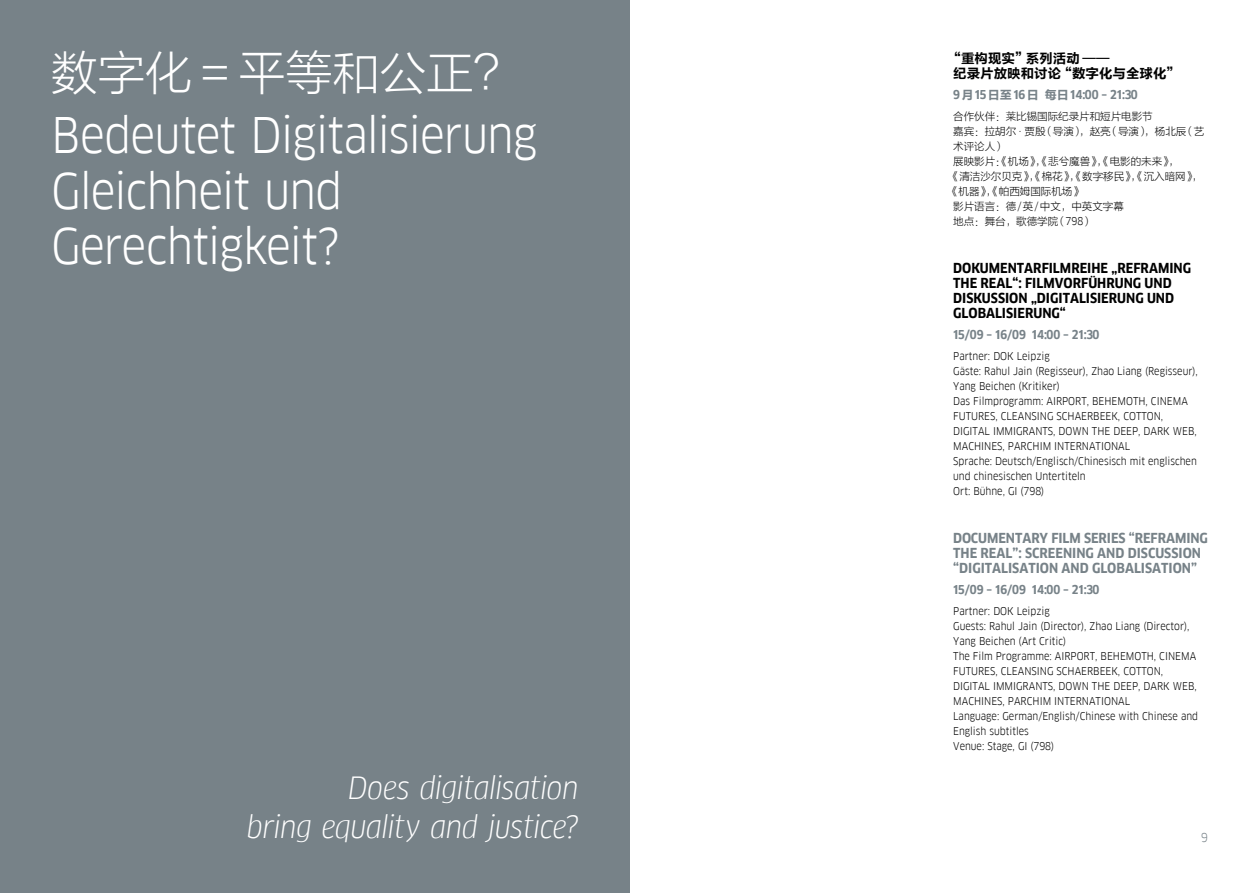
<style>
.page{position:relative;width:1259px;height:893px;background:#fff}
.page>*{position:absolute;margin:0;border:0;box-sizing:border-box;transform-origin:0 0}
.t1{font:48px/55.5px "Goethe FF Clan";letter-spacing:-.025em;color:#fff}
.t2{font:46.5px "FZLTXHK GBK1 0";letter-spacing:.01em;color:#fff}
.t3{font:italic 30px/39px "Goethe FF Clan";letter-spacing:-.015em;color:#fff;text-align:right}
.t4{font:700 13.5px/15px "Goethe FF Clan";color:#000}
.t5{font:700 13.5px/15px "Goethe FF Clan";color:#778288}
.t6{font:13.5px/15px "FZLTCHK GBK1 0";color:#000}
.t7{font:700 12px "Goethe FF Clan";color:#778288}
.t8{font:12px "Goethe FF Clan";color:#778288}
.t9{font:10.5px/15px "Goethe FF Clan";color:#000}
.t10{font:10.5px "FZLTXHK GBK1 0";color:#000}
.s1{font-family:"FZLTCHK GBK1 0";font-weight:400}
.s2{font-family:"Goethe FF Clan"}
</style>
<div class="page">
<div style="left:0;top:0;width:629px;height:893px;background:#778288"></div>
<hr style="left:629px;top:0;width:1px;height:893px;background:#778288">
<h2 class="t2" style="left:51px;top:47px;width:471px">数字化＝平等和公正？</h2>
<h1 class="t1" style="left:51px;top:108px;width:488px">Bedeutet Digitalisierung<br>Gleichheit und<br>Gerechtigkeit?</h1>
<h3 class="t3" style="left:247px;top:769px;width:333px">Does digitalisation<br>bring equality and justice?</h3>
<p class="t6" style="left:953px;top:51px;width:228px;text-indent:-6px">“重构现实”系列活动 ——<br>纪录片放映和讨论“数字化与全球化”</p>
<p class="t7" style="left:953px;top:87px;width:186px">9<span class="s1">月</span>15<span class="s1">日至</span>16<span class="s1">日 每日</span>14:00 – 21:30</p>
<p class="t10" style="left:953px;top:111px;width:201px">合作伙伴：莱比锡国际纪录片和短片电影节</p>
<p class="t10" style="left:953px;top:126px;width:252px">嘉宾：拉胡尔 <span class="s2">·</span> 贾殷（导演），赵亮（导演），杨北辰（艺</p>
<p class="t10" style="left:953px;top:141px;width:53px">术评论人）</p>
<p class="t10" style="left:953px;top:156px;width:227px">展映影片：《机场》，《悲兮魔兽》，《电影的未来》，</p>
<p class="t10" style="left:949px;top:171px;width:255px">《清洁沙尔贝克》，《棉花》，《数字移民》，《沉入暗网》，</p>
<p class="t10" style="left:948px;top:186px;width:136px">《机器》，《帕西姆国际机场》</p>
<p class="t10" style="left:953px;top:201px;width:172px">影片语言：德<span class="s2">/</span>英<span class="s2">/</span>中文，中英文字幕</p>
<p class="t10" style="left:953px;top:216px;width:141px">地点：舞台，歌德学院（<span class="s2">798</span>）</p>
<p class="t4" style="left:953px;top:260px;width:238px">DOKUMENTARFI LMREIHE „REFRAMI NG<br>THE REAL“: FILMVORFÜHRUNG UND<br>DISKUSSION „DIGI</p>
<p class="t4" style="left:953px;top:290px;width:222px;text-indent:109px">TALISI ERUNG UND<br>GLOBALISI ERUNG“</p>
<p class="t7" style="left:953px;top:328px;width:148px">15/09 – 16/09 14:00 – 21:30</p>
<p class="t9" style="left:953px;top:349px;width:246px">Partner: DOK Leipzig<br>Gäste: Rahul Jain (Regisseur), Zhao Liang (Regisseur), Yang Beichen (Kritiker)<br>Das Filmprogramm: AIRPORT, BEHEMOTH, CINEMA FUTURES, CLEANSING SCHAERBEEK, COTTON, DIGITAL IMMIGRANTS, DOWN THE DEEP, DARK WEB, MACHINES, PARCHIM INTERNATIONAL<br>Sprache: Deutsch/Englisch/Chinesisch mit englischen und chinesischen Untertiteln<br>Ort: Bühne, GI (798)</p>
<p class="t5" style="left:953px;top:530px;width:255px">DOCUMENTARY FILM SERIES “REFRAMI NG<br>THE REAL”: SCREENING AND DISC</p>
<p class="t5" style="left:1155px;top:545px;width:47px">USSION</p>
<p class="t5" style="left:953px;top:560px;width:13px">“DIGI</p>
<p class="t5" style="left:985px;top:560px;width:214px">TALISATION AND GLOBALISATION”</p>
<p class="t7" style="left:953px;top:583px;width:148px">15/09 – 16/09 14:00 – 21:30</p>
<p class="t9" style="left:953px;top:604px;width:246px">Partner: DOK Leipzig<br>Guests: Rahul Jain (Director), Zhao Liang (Director), Yang Beichen (Art Critic)<br>The Film Programme: AIRPORT, BEHEMOTH, CINEMA FUTURES, CLEANSING SCHAERBEEK, COTTON, DIGITAL IMMIGRANTS, DOWN THE DEEP, DARK WEB, MACHINES, PARCHIM INTERNATIONAL<br>Language: German/English/Chinese with Chinese and English subtitles<br>Venue: Stage, GI (798)</p>
<p class="t8" style="left:1201px;top:830px;width:8px">9</p>
</div>
